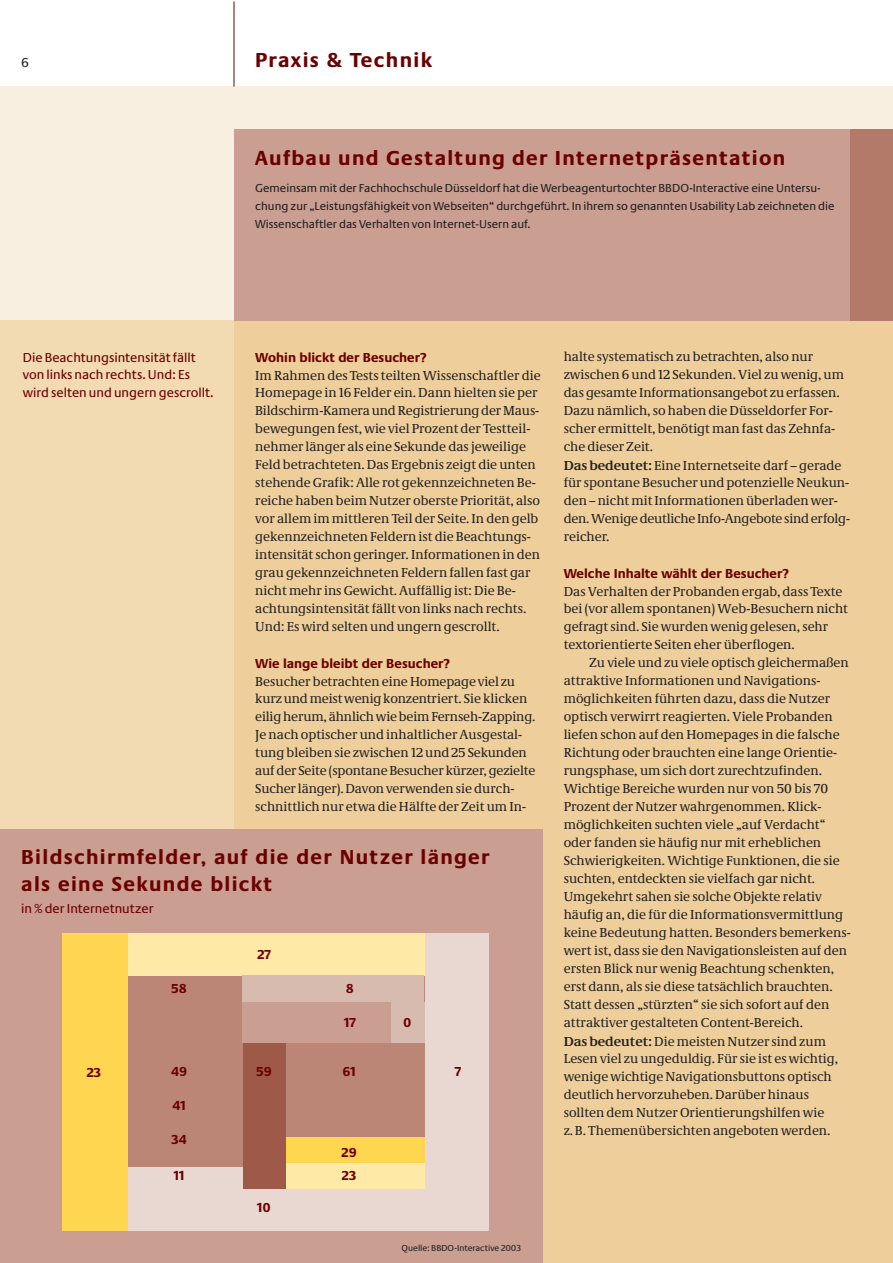
<style>
.page{position:relative;width:893px;height:1263px;background:#fff}
.page>*{position:absolute;margin:0;border:0;box-sizing:border-box;transform-origin:0 0}
.t1{font:700 21px/27px "Neue Praxis";letter-spacing:.06em;color:#6c0000}
.t2{font:13.5px/18px "Neue Demos";color:#231f1f}
.t3{font:700 13.5px/23px "Neue Praxis";color:#6c0000}
.t4{font:13.5px/18px "Neue Praxis";color:#6c0000}
.t5{font:13.5px "Neue Praxis";color:#231f1f}
.t6{font:12px/18px "Neue Praxis";color:#231f1f}
.t7{font:9px "Neue Praxis";color:#231f1f}
.s1{font-weight:700}
</style>
<div class="page">
<div style="left:0;top:87px;width:892px;height:233px;background:#f9efe0"></div>
<div style="left:0;top:320px;width:234px;height:943px;background:#f2dab3"></div>
<div style="left:234px;top:320px;width:658px;height:943px;background:#eecf9c"></div>
<div style="left:234px;top:129px;width:658px;height:191px;background:#ca9f92"></div>
<hr style="left:233px;top:2px;width:1px;height:85px;background:#6c0000">
<div style="left:850px;top:129px;width:42px;height:191px;background:#b37969"></div>
<div style="left:0;top:830px;width:542px;height:433px;background:#ca9f92"></div>
<div style="left:63px;top:933px;width:426px;height:298px;background:#e9d7d1"></div>
<div style="left:126px;top:933px;width:118px;height:234px;background:#bb8676"></div>
<div style="left:243px;top:933px;width:43px;height:255px;background:#9e5948"></div>
<div style="left:286px;top:933px;width:138px;height:234px;background:#bb8676"></div>
<div style="left:126px;top:933px;width:298px;height:43px;background:#ffe9a7"></div>
<div style="left:242px;top:976px;width:182px;height:34px;background:#d8bbaf"></div>
<div style="left:242px;top:1003px;width:182px;height:40px;background:#ca9f92"></div>
<div style="left:391px;top:1003px;width:33px;height:40px;background:#d8bbaf"></div>
<div style="left:286px;top:1138px;width:138px;height:25px;background:#ffd64f"></div>
<div style="left:286px;top:1163px;width:138px;height:26px;background:#ffe9a7"></div>
<div style="left:62px;top:933px;width:66px;height:298px;background:#ffd64f"></div>
<p class="t5" style="left:21px;top:58px;width:9px">6</p>
<h1 class="t1" style="left:255px;top:49px;width:178px">Praxis &amp; Technik</h1>
<h1 class="t1" style="left:255px;top:146px;width:531px">Aufbau und Gestaltung der Internetpräsentation</h1>
<p class="t6" style="left:255px;top:180px;width:580px">Gemeinsam mit der Fachhochschule Düsseldorf hat die Werbeagenturtochter BBDO-Interactive eine Untersu&shy;chung zur „Leistungsfähigkeit von Webseiten“ durchgeführt. In ihrem so genannten Usability Lab zeichneten die<br>Wissenschaftler das Verhalten von Internet-Usern auf.</p>
<p class="t4" style="left:23px;top:349px;width:192px">Die Beachtungsintensität fällt von links nach rechts. Und: Es wird selten und ungern gescrollt.</p>
<p class="t3" style="left:255px;top:347px;width:173px">Wohin blickt der Besucher?</p>
<p class="t2" style="left:255px;top:367px;width:287px">Im Rahmen des Tests teilten Wissenschaftler die Homepage in 16 Felder ein. Dann hielten sie per Bildschirm-Kamera und Registrierung der Maus&shy;bewegungen fest, wie viel Prozent der Testteil&shy;nehmer länger als eine Sekunde das jeweilige Feld betrachteten. Das Ergebnis zeigt die unten stehende Grafik: Alle rot gekennzeichneten Be&shy;reiche haben beim Nutzer oberste Priorität, also vor allem im mittleren Teil der Seite. In den gelb gekennzeichneten Feldern ist die Beachtungs&shy;intensität schon geringer. Informationen in den grau gekennzeichneten Feldern fallen fast gar nicht mehr ins Gewicht. Auffällig ist: Die Be&shy;achtungsintensität fällt von links nach rechts.<br>Und: Es wird selten und ungern gescrollt.</p>
<p class="t3" style="left:255px;top:653px;width:196px">Wie lange bleibt der Besucher?</p>
<p class="t2" style="left:255px;top:673px;width:282px">Besucher betrachten eine Homepage viel zu kurz und meist wenig konzentriert. Sie klicken eilig herum, ähnlich wie beim Fernseh-Zapping.<br>Je nach optischer und inhaltlicher Ausgestal&shy;tung bleiben sie zwischen 12 und 25 Sekunden auf der Seite (spontane Besucher kürzer, gezielte Sucher länger). Davon verwenden sie durch&shy;schnittlich nur etwa die Hälfte der Zeit um In-</p>
<h1 class="t1" style="left:21px;top:845px;width:469px">Bildschirmfelder, auf die der Nutzer länger als eine Sekunde blickt</h1>
<p class="t4" style="left:21px;top:901px;width:134px">in % der Internetnutzer</p>
<p class="t3" style="left:87px;top:1062px;width:16px">23</p>
<p class="t3" style="left:257px;top:944px;width:15px">27</p>
<p class="t3" style="left:171px;top:979px;width:17px">58</p>
<p class="t3" style="left:346px;top:979px;width:10px">8</p>
<p class="t3" style="left:344px;top:1013px;width:13px">17</p>
<p class="t3" style="left:403px;top:1013px;width:10px">0</p>
<p class="t3" style="left:171px;top:1062px;width:18px">49</p>
<p class="t3" style="left:172px;top:1096px;width:15px">41</p>
<p class="t3" style="left:171px;top:1130px;width:17px">34</p>
<p class="t3" style="left:174px;top:1166px;width:12px">11</p>
<p class="t3" style="left:256px;top:1062px;width:17px">59</p>
<p class="t3" style="left:342px;top:1062px;width:15px">61</p>
<p class="t3" style="left:341px;top:1143px;width:17px">29<br>23</p>
<p class="t3" style="left:257px;top:1198px;width:15px">10</p>
<p class="t3" style="left:454px;top:1062px;width:8px">7</p>
<p class="t7" style="left:401px;top:1244px;width:121px">Quelle: BBDO-Interactive 2003</p>
<p class="t2" style="left:563px;top:349px;width:288px">halte systematisch zu betrachten, also nur zwischen 6 und 12 Sekunden. Viel zu wenig, um das gesamte Informationsangebot zu erfassen.<br>Dazu nämlich, so haben die Düsseldorfer For&shy;scher ermittelt, benötigt man fast das Zehnfa&shy;che dieser Zeit.<br><span class="s1">Das bedeutet:</span> Eine Internetseite darf – gerade für spontane Besucher und potenzielle Neukun&shy;den – nicht mit Informationen überladen wer&shy;den. Wenige deutliche Info-Angebote sind erfolg&shy;reicher.</p>
<p class="t3" style="left:563px;top:563px;width:227px">Welche Inhalte wählt der Besucher?</p>
<p class="t2" style="left:563px;top:583px;width:286px">Das Verhalten der Probanden ergab, dass Texte bei (vor allem spontanen) Web-Besuchern nicht gefragt sind. Sie wurden wenig gelesen, sehr textorientierte Seiten eher überflogen.</p>
<p class="t2" style="left:563px;top:655px;width:288px;text-indent:26px">Zu viele und zu viele optisch gleichermaßen attraktive Informationen und Navigations&shy;möglichkeiten führten dazu, dass die Nutzer optisch verwirrt reagierten. Viele Probanden liefen schon auf den Homepages in die falsche Richtung oder brauchten eine lange Orientie&shy;rungsphase, um sich dort zurechtzufinden.<br>Wichtige Bereiche wurden nur von 50 bis 70<br>Prozent der Nutzer wahrgenommen. Klick&shy;möglichkeiten suchten viele „auf Verdacht“ oder fanden sie häufig nur mit erheblichen Schwierigkeiten. Wichtige Funktionen, die sie suchten, entdeckten sie vielfach gar nicht.<br>Umgekehrt sahen sie solche Objekte relativ häufig an, die für die Informationsvermittlung keine Bedeutung hatten. Besonders bemerkens&shy;wert ist, dass sie den Navigationsleisten auf den ersten Blick nur wenig Beachtung schenkten, erst dann, als sie diese tatsächlich brauchten.<br>Statt dessen „stürzten“ sie sich sofort auf den attraktiver gestalteten Content-Bereich.<br><span class="s1">Das bedeutet:</span> Die meisten Nutzer sind zum Lesen viel zu ungeduldig. Für sie ist es wichtig, wenige wichtige Navigationsbuttons optisch deutlich hervorzuheben. Darüber hinaus sollten dem Nutzer Orientierungshilfen wie<br>z. B. Themenübersichten angeboten werden.</p>
</div>
